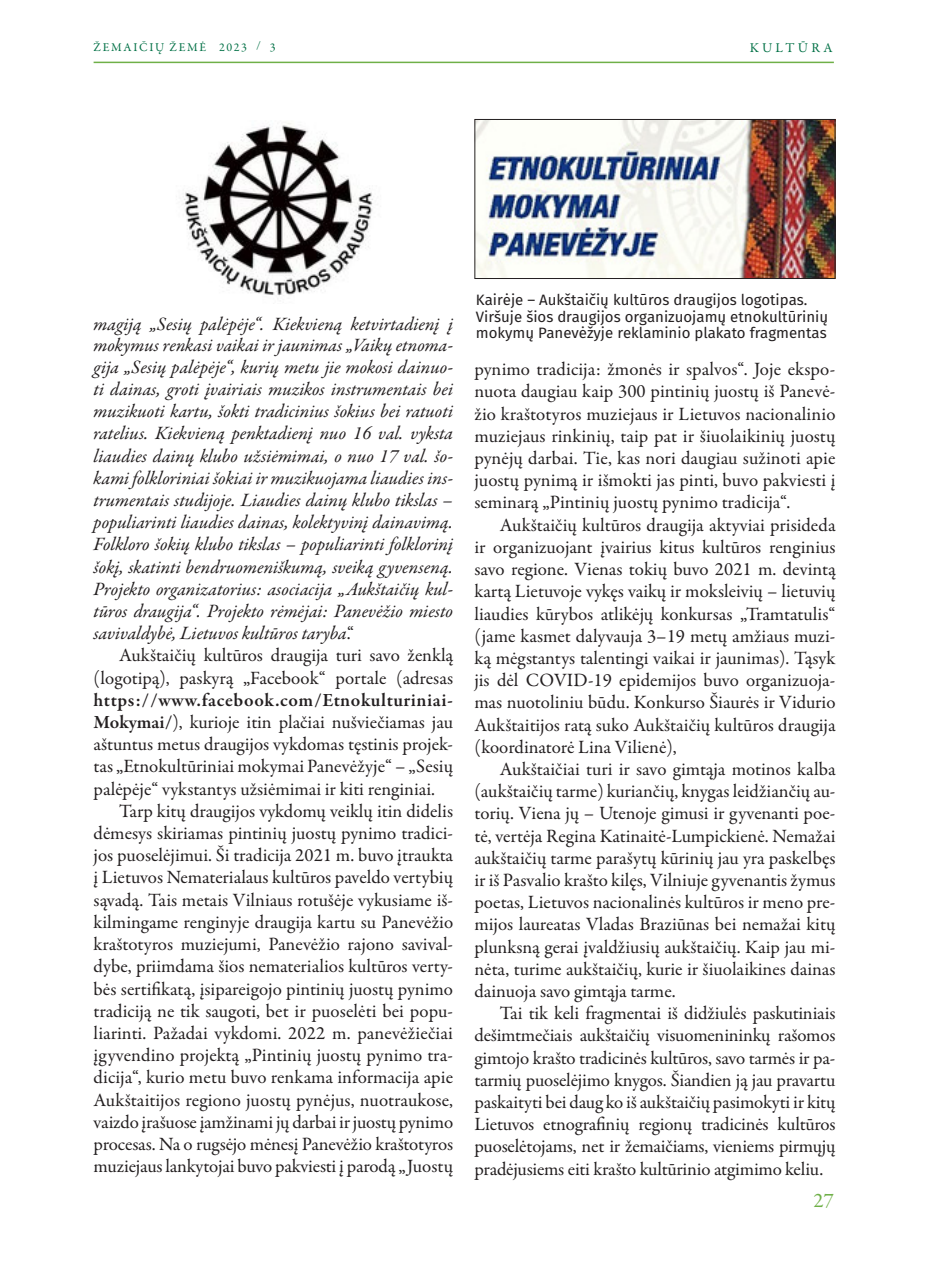
<style>
.page{position:relative;width:936px;height:1276px;background:#fff}
.page>*{position:absolute;margin:0;border:0;box-sizing:border-box;transform-origin:0 0}
.t1{font:21px "Garamond Premr Pro";color:#6fb048}
.tekstas{font:18.9px/22.2px "Garamond Premr Pro";letter-spacing:-.005em;color:#231f20;text-align:justify}
.tekstas-2{font:italic 18.9px/22px "Garamond Premr Pro";letter-spacing:-.005em;color:#231f20;text-align:justify}
.parašas{font:15px/16.5px "Fira Sans";color:#231f20}
.t2{font:13.5px "Garamond Premr Pro";letter-spacing:.25em;color:#017045}
.t3{font:12px "Garamond Premr Pro";letter-spacing:.14em;color:#017045}
.s1{font-style:normal}
.s2{font-weight:600}
</style>
<div class="page">
<hr style="left:94px;top:62px;width:739px;height:1px;background:#6fb048">
<img style="left:476px;top:121px;width:357px;height:156px">
<div style="left:474px;top:119px;width:361px;height:160px;border:1px solid #231f20"></div>
<img style="left:183px;top:123px;width:190px;height:173px">
<p class="t3" style="left:94px;top:40px;width:184px">ŽEMAIČIŲ ŽEMĖ 2023 / 3</p>
<p class="t2" style="left:749px;top:39px;width:84px">KULTŪRA</p>
<p class="tekstas-2" style="left:94px;top:313px;width:361px">magiją „Sesių palėpėje“. Kiekvieną ketvirtadienį į mokymus renkasi vaikai ir jaunimas „Vaikų etnoma&shy;gija „Sesių palėpėje“, kurių metu jie mokosi dainuo&shy;ti dainas, groti įvairiais muzikos instrumentais bei muzikuoti kartu, šokti tradicinius šokius bei ratuoti ratelius. Kiekvieną penktadienį nuo 16 val. vyksta liaudies dainų klubo užsiėmimai, o nuo 17 val. šo&shy;kami folkloriniai šokiai ir muzikuojama liaudies ins&shy;trumentais studijoje. Liaudies dainų klubo tikslas – populiarinti liaudies dainas, kolektyvinį dainavimą.<br>Folkloro šokių klubo tikslas – populiarinti folklorinį šokį, skatinti bendruomeniškumą, sveiką gyvenseną.<br>Projekto organizatorius: asociacija „Aukštaičių kul&shy;tūros draugija“. Projekto rėmėjai: Panevėžio miesto savivaldybė, Lietuvos kultūros taryba<span class="s1">.“</span></p>
<p class="tekstas" style="left:94px;top:645px;width:361px;text-indent:26px">Aukštaičių kultūros draugija turi savo ženklą (logotipą), paskyrą „Facebook“ portale (adresas <span class="s2">https://www.facebook.com/Etnokulturiniai-Mokymai/</span>), kurioje itin plačiai nušviečiamas jau aštuntus metus draugijos vykdomas tęstinis projek&shy;tas „Etnokultūriniai mokymai Panevėžyje“ – „Sesių palėpėje“ vykstantys užsiėmimai ir kiti renginiai.</p>
<p class="tekstas" style="left:94px;top:800px;width:361px;text-indent:26px">Tarp kitų draugijos vykdomų veiklų itin didelis dėmesys skiriamas pintinių juostų pynimo tradici&shy;jos puoselėjimui. Ši tradicija 2021 m. buvo įtraukta į Lietuvos Nematerialaus kultūros paveldo vertybių sąvadą. Tais metais Vilniaus rotušėje vykusiame iš&shy;kilmingame renginyje draugija kartu su Panevėžio kraštotyros muziejumi, Panevėžio rajono savival&shy;dybe, priimdama šios nematerialios kultūros verty&shy;bės sertifikatą, įsipareigojo pintinių juostų pynimo tradiciją ne tik saugoti, bet ir puoselėti bei popu&shy;liarinti. Pažadai vykdomi. 2022 m. panevėžiečiai įgyvendino projektą „Pintinių juostų pynimo tra&shy;dicija“, kurio metu buvo renkama informacija apie Aukštaitijos regiono juostų pynėjus, nuotraukose, vaizdo įrašuose įamžinami jų darbai ir juostų pynimo procesas. Na o rugsėjo mėnesį Panevėžio kraštotyros muziejaus lankytojai buvo pakviesti į parodą „Juostų</p>
<p class="parašas" style="left:476px;top:293px;width:354px">Kairėje – Aukštaičių kultūros draugijos logotipas.<br>Viršuje šios draugijos organizuojamų etnokultūrinių mokymų Panevėžyje reklaminio plakato fragmentas</p>
<p class="tekstas" style="left:474px;top:359px;width:362px">pynimo tradicija: žmonės ir spalvos“. Joje ekspo&shy;nuota daugiau kaip 300 pintinių juostų iš Panevė&shy;žio kraštotyros muziejaus ir Lietuvos nacionalinio muziejaus rinkinių, taip pat ir šiuolaikinių juostų pynėjų darbai. Tie, kas nori daugiau sužinoti apie juostų pynimą ir išmokti jas pinti, buvo pakviesti į seminarą „Pintinių juostų pynimo tradicija“.</p>
<p class="tekstas" style="left:474px;top:514px;width:362px;text-indent:26px">Aukštaičių kultūros draugija aktyviai prisideda ir organizuojant įvairius kitus kultūros renginius savo regione. Vienas tokių buvo 2021 m. devintą kartą Lietuvoje vykęs vaikų ir moksleivių – lietuvių liaudies kūrybos atlikėjų konkursas „Tramtatulis“ (jame kasmet dalyvauja 3–19 metų amžiaus muzi&shy;ką mėgstantys talentingi vaikai ir jaunimas). Tąsyk jis dėl COVID-19 epidemijos buvo organizuoja&shy;mas nuotoliniu būdu. Konkurso Šiaurės ir Vidurio Aukštaitijos ratą suko Aukštaičių kultūros draugija (koordinatorė Lina Vilienė),</p>
<p class="tekstas" style="left:474px;top:758px;width:362px;text-indent:26px">Aukštaičiai turi ir savo gimtąja motinos kalba (aukštaičių tarme) kuriančių, knygas leidžiančių au&shy;torių. Viena jų – Utenoje gimusi ir gyvenanti poe&shy;tė, vertėja Regina Katinaitė-Lumpickienė. Nemažai aukštaičių tarme parašytų kūrinių jau yra paskelbęs ir iš Pasvalio krašto kilęs, Vilniuje gyvenantis žymus poetas, Lietuvos nacionalinės kultūros ir meno pre&shy;mijos laureatas Vladas Braziūnas bei nemažai kitų plunksną gerai įvaldžiusių aukštaičių. Kaip jau mi&shy;nėta, turime aukštaičių, kurie ir šiuolaikines dainas dainuoja savo gimtąja tarme.</p>
<p class="tekstas" style="left:474px;top:1002px;width:362px;text-indent:26px">Tai tik keli fragmentai iš didžiulės paskutiniais dešimtmečiais aukštaičių visuomenininkų rašomos gimtojo krašto tradicinės kultūros, savo tarmės ir pa&shy;tarmių puoselėjimo knygos. Šiandien ją jau pravartu paskaityti bei daug ko iš aukštaičių pasimokyti ir kitų Lietuvos etnografinių regionų tradicinės kultūros puoselėtojams, net ir žemaičiams, vieniems pirmųjų pradėjusiems eiti krašto kultūrinio atgimimo keliu.</p>
<p class="t1" style="left:813px;top:1187px;width:22px">27</p>
</div>
